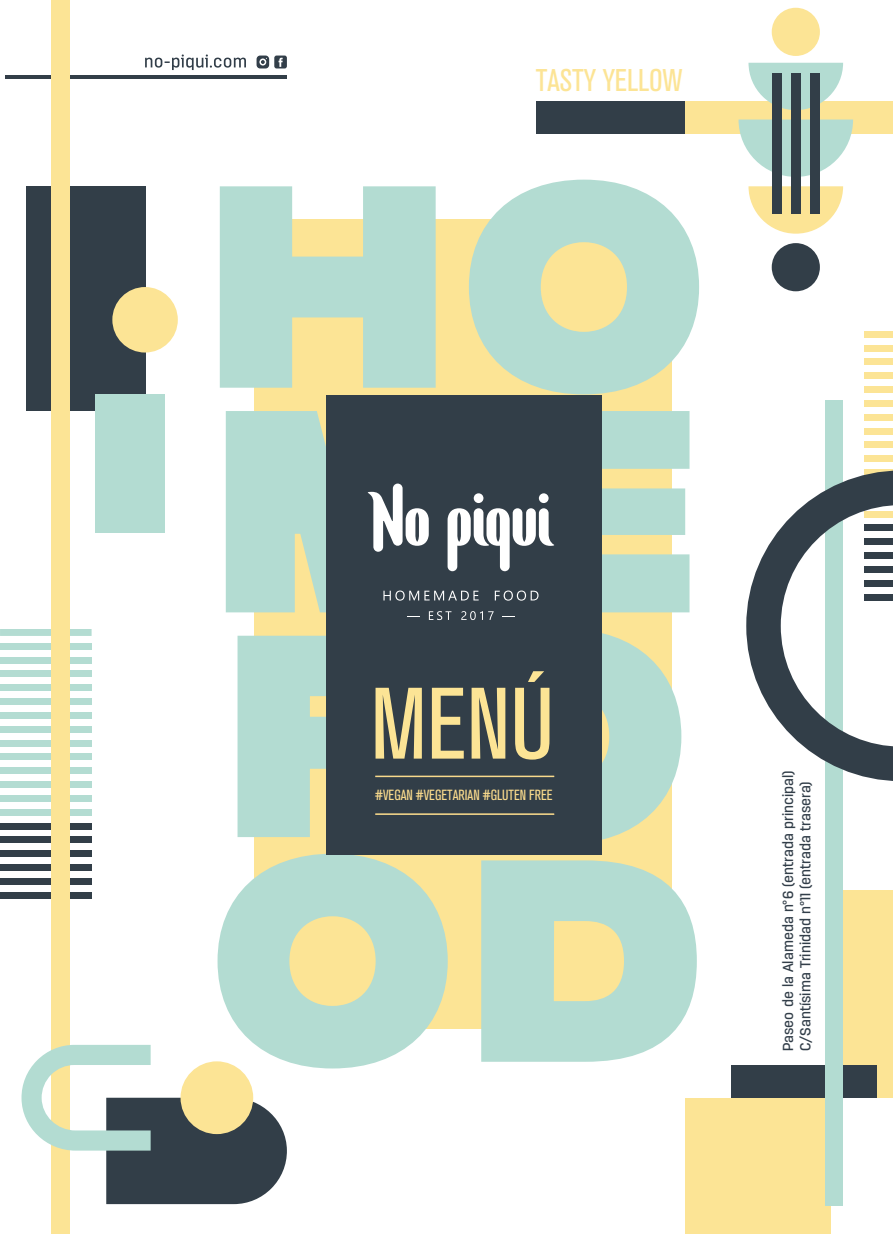
<style>
.page{position:relative;width:893px;height:1234px;background:#fff}
.page>*{position:absolute;margin:0;border:0;box-sizing:border-box;transform-origin:0 0}
.t1{font:condensed 100.2px "Akzidenz Grotesk BQ";color:#fce495}
.t2{font:condensed 31.05px "Akzidenz Grotesk BQ";color:#fce495}
.t3{font:500 14.55px/17.4px "Antartida";color:#323e49}
.t4{font:condensed 14.55px "Akzidenz Grotesk BQ";color:#f9da8c}
</style>
<div class="page">
<div style="left:0;top:864px;width:92px;height:6px;background:#323e48"></div>
<div style="left:0;top:850px;width:92px;height:7px;background:#323e48"></div>
<div style="left:0;top:891px;width:92px;height:7px;background:#323e48"></div>
<div style="left:0;top:877px;width:92px;height:7px;background:#323e48"></div>
<div style="left:0;top:836px;width:92px;height:7px;background:#323e48"></div>
<div style="left:0;top:822px;width:92px;height:7px;background:#323e48"></div>
<div style="left:0;top:808px;width:92px;height:7px;background:#b3dcd2"></div>
<div style="left:0;top:794px;width:92px;height:7px;background:#b3dcd2"></div>
<div style="left:0;top:781px;width:92px;height:7px;background:#b3dcd2"></div>
<div style="left:0;top:767px;width:92px;height:7px;background:#b3dcd2"></div>
<div style="left:0;top:753px;width:92px;height:7px;background:#b3dcd2"></div>
<div style="left:0;top:739px;width:92px;height:7px;background:#b3dcd2"></div>
<div style="left:0;top:725px;width:92px;height:7px;background:#b3dcd2"></div>
<div style="left:0;top:711px;width:92px;height:7px;background:#b3dcd2"></div>
<div style="left:0;top:698px;width:92px;height:7px;background:#b3dcd2"></div>
<div style="left:0;top:684px;width:92px;height:7px;background:#b3dcd2"></div>
<div style="left:0;top:670px;width:92px;height:7px;background:#b3dcd2"></div>
<div style="left:0;top:656px;width:92px;height:7px;background:#b3dcd2"></div>
<div style="left:0;top:642px;width:92px;height:7px;background:#b3dcd2"></div>
<div style="left:0;top:629px;width:92px;height:6px;background:#b3dcd2"></div>
<hr style="left:5px;top:75px;width:282px;height:1px;background:#323e48">
<hr style="left:5px;top:77px;width:282px;height:2px;background:#323e48">
<div style="left:669px;top:102px;width:224px;height:32px;background:#fce495"></div>
<div style="left:536px;top:102px;width:149px;height:32px;background:#323e48"></div>
<div style="left:842px;top:889px;width:51px;height:208px;background:#fce495"></div>
<div style="left:731px;top:1065px;width:146px;height:145px;background:#323e48"></div>
<div style="left:26px;top:186px;width:120px;height:225px;background:#323e48"></div>
<div style="left:95px;top:394px;width:70px;height:138px;background:#b3dcd2"></div>
<div style="left:51px;top:0;width:19px;height:1233px;background:#fce495"></div>
<svg style="left:257px;top:56px;width:30px;height:12px"></svg>
<svg style="left:145px;top:54px;width:101px;height:16px"></svg>
<div style="left:254px;top:219px;width:417px;height:808px;background:#fce495"></div>
<svg style="left:220px;top:186px;width:216px;height:201px"></svg>
<svg style="left:469px;top:179px;width:230px;height:215px;fill:#b3dcd2"></svg>
<div style="left:226px;top:411px;width:100px;height:201px;background:#b3dcd2"></div>
<svg style="left:238px;top:635px;width:88px;height:201px;background:#b9dccc"></svg>
<svg style="left:601px;top:629px;width:80px;height:214px;fill:#b3dcd2"></svg>
<svg style="left:218px;top:853px;width:230px;height:215px;fill:#b3dcd2"></svg>
<svg style="left:481px;top:860px;width:216px;height:201px"></svg>
<div style="left:326px;top:395px;width:275px;height:459px;background:#323e48"></div>
<svg style="left:368px;top:411px;width:321px;height:209px"></svg>
<hr style="left:375px;top:775px;width:179px;height:2px;background:#f9da8c">
<hr style="left:375px;top:813px;width:179px;height:1px;background:#f9da8c">
<div style="left:865px;top:469px;width:28px;height:7px;background:#fce495"></div>
<div style="left:865px;top:455px;width:28px;height:7px;background:#fce495"></div>
<div style="left:865px;top:441px;width:28px;height:7px;background:#fce495"></div>
<div style="left:865px;top:427px;width:28px;height:7px;background:#fce495"></div>
<div style="left:865px;top:414px;width:28px;height:6px;background:#fce495"></div>
<div style="left:865px;top:400px;width:28px;height:7px;background:#fce495"></div>
<div style="left:865px;top:386px;width:28px;height:7px;background:#fce495"></div>
<div style="left:865px;top:372px;width:28px;height:7px;background:#fce495"></div>
<div style="left:865px;top:358px;width:28px;height:7px;background:#fce495"></div>
<div style="left:865px;top:344px;width:28px;height:7px;background:#fce495"></div>
<div style="left:865px;top:331px;width:28px;height:6px;background:#fce495"></div>
<div style="left:112px;top:287px;width:66px;height:65px;background:#fce495;border-radius:50%"></div>
<div style="left:685px;top:1097px;width:146px;height:136px;background:#fce495"></div>
<div style="left:831px;top:1097px;width:62px;height:136px;background:#fff"></div>
<div style="left:825px;top:400px;width:17px;height:804px;background:#b3dcd2"></div>
<svg style="left:21px;top:1042px;width:266px;height:161px"></svg>
<div style="left:181px;top:1061px;width:72px;height:72px;background:#fce495;border-radius:50%"></div>
<svg style="left:748px;top:63px;width:95px;height:47px"></svg>
<svg style="left:748px;top:186px;width:95px;height:47px"></svg>
<svg style="left:738px;top:119px;width:115px;height:58px"></svg>
<div style="left:772px;top:73px;width:9px;height:140px;background:#323e48"></div>
<div style="left:791px;top:73px;width:10px;height:140px;background:#323e48"></div>
<div style="left:810px;top:73px;width:10px;height:140px;background:#323e48"></div>
<div style="left:772px;top:8px;width:48px;height:48px;background:#fce495;border-radius:50%"></div>
<div style="left:772px;top:243px;width:48px;height:48px;background:#323e48;border-radius:50%"></div>
<svg style="left:746px;top:470px;width:147px;height:311px"></svg>
<h2 class="t2" style="left:536px;top:63px;width:148px">TASTY YELLOW</h2>
<h1 class="t1" style="left:370px;top:667px;width:185px">MENÚ</h1>
<p class="t4" style="left:375px;top:786px;width:179px">#VEGAN #VEGETARIAN #GLUTEN FREE</p>
<p class="t3" style="left:780px;top:1050px;width:282px;rotate:-90deg">Paseo de la Alameda n°6 (entrada principal)<br>C/Santísima Trinidad n°11 (entrada trasera)</p>
</div>
